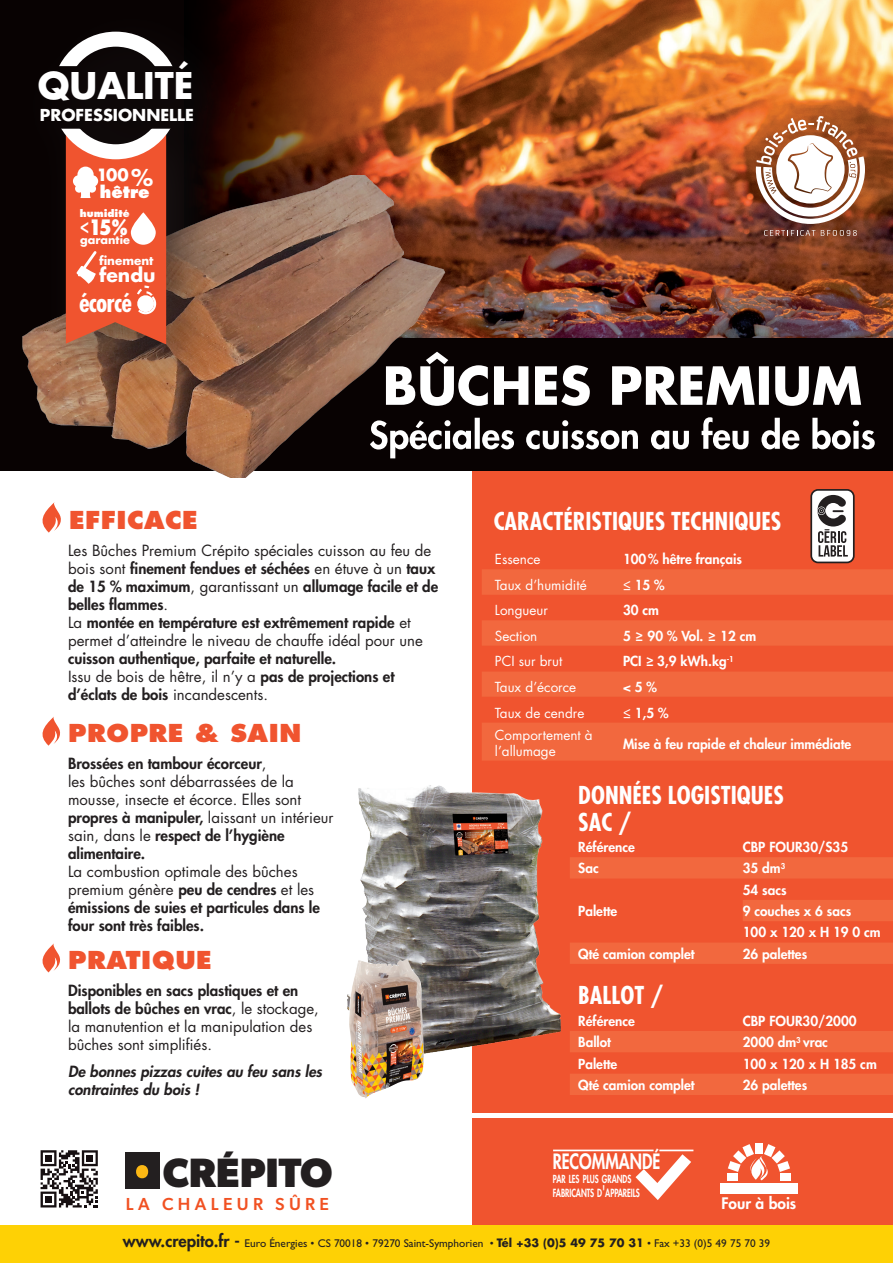
<style>
.page{position:relative;width:893px;height:1263px;background:#fff}
.page>*{position:absolute;margin:0;border:0;box-sizing:border-box;transform-origin:0 0}
.t1{font:700 41.1px "Gibson";color:#231f20}
.t2{font:700 35.85px "Futura";color:#fff}
.t3{font:700 condensed 25.65px "Futura";letter-spacing:-.03em;color:#fff}
.t4{font:700 condensed 24px "Futura Std";color:#fff}
.t5{font:800 24px "Futura Std";letter-spacing:.02em;color:#f0542f;scale:1.04 1}
.t6{font:800 condensed 20.7px "Futura";color:#fff;scale:.8 1}
.t7{font:800 20.55px "Futura Std";color:#fff;scale:.78 1}
.t8{font:700 18.9px "Futura";color:#fff}
.t9{font:500 17.4px "Gibson";letter-spacing:.25em;color:#f15122}
.t10{font:800 16.5px/16.5px "Futura";color:#fff}
.t11{font:700 16.05px "Futura";color:#fff}
.t12{font:800 15.45px "Futura Std";color:#fff}
.t13{font:15px/18px "Futura Std";color:#231f20}
.t14{font:800 15px/18px "Futura Std";color:#231f20}
.t15{font:italic 800 15px/18px "Futura Std";color:#231f20}
.t16{font:800 13.5px "Futura Std";color:#fff}
.t17{font:13.5px/16.2px "Futura Std";color:#fff}
.t18{font:700 11.85px "Futura";color:#fff}
.t19{font:11.25px "Gill Sans Std";color:#231f20}
.t20{font:700 11.25px "Futura";color:#fff}
.t21{font:800 10.95px "Futura Std";letter-spacing:-.01em;color:#fff;scale:.7 1}
.t22{font:800 10.8px "Futura Std";color:#fff;scale:.7 1}
.t23{font:800 9.9px "Futura";color:#fff}
.s1{font-weight:700}
.s2{font-weight:700;font-size:22.65px}
.s3{font-weight:800}
.s4{font-weight:400}
.s5{font-family:"Pulpo";font-weight:900}
.s6{font-size:15.75px}
.s7{font-family:"Futura Std";font-weight:800;font-size:16.5px}
.s8{font-family:"Futura Std";font-weight:700}
</style>
<div class="page">
<div style="left:472px;top:1118px;width:421px;height:145px;background:#f0542f"></div>
<div style="left:472px;top:436px;width:421px;height:677px;background:#f0542f"></div>
<div style="left:0;top:1225px;width:893px;height:38px;background:#fed105"></div>
<svg style="left:42px;top:502px;width:19px;height:31px"></svg>
<svg style="left:42px;top:716px;width:18px;height:30px"></svg>
<svg style="left:42px;top:943px;width:18px;height:29px"></svg>
<div style="left:0;top:337px;width:893px;height:134px;background:#080202"></div>
<svg style="left:578px;top:857px;width:315px;height:107px"></svg>
<svg style="left:449px;top:417px;width:426px;height:33px"></svg>
<svg style="left:449px;top:365px;width:412px;height:41px"></svg>
<div style="left:727px;top:1173px;width:11px;height:8px;background:#fff"></div>
<div style="left:780px;top:1173px;width:11px;height:8px;background:#fff"></div>
<div style="left:720px;top:1183px;width:78px;height:11px;background:#fff"></div>
<div style="left:755px;top:1143px;width:8px;height:10px;background:#fff"></div>
<svg style="left:728px;top:1144px;width:62px;height:36px"></svg>
<svg style="left:623px;top:1149px;width:71px;height:51px"></svg>
<hr style="left:553px;top:1149px;width:101px;height:2px;background:#fff">
<hr style="left:659px;top:1149px;width:34px;height:2px;background:#fff">
<div style="left:482px;top:620px;width:411px;height:141px;background:#f2683e"></div>
<svg style="left:482px;top:646px;width:411px;height:76px"></svg>
<img style="left:184px;top:0;width:709px;height:337px">
<img style="left:0;top:176px;width:449px;height:301px">
<div style="left:13px;top:5px;width:236px;height:393px;background:#231f20;opacity:.61"></div>
<svg style="left:44px;top:30px;width:143px;height:314px;background:#8b4736"></svg>
<img style="left:347px;top:785px;width:231px;height:269px">
<img style="left:348px;top:959px;width:76px;height:139px">
<div style="left:570px;top:975px;width:323px;height:34px;background:#f0542f"></div>
<svg style="left:570px;top:1031px;width:323px;height:64px"></svg>
<div style="left:125px;top:1152px;width:34px;height:37px;background:#231f20"></div>
<div style="left:136px;top:1165px;width:12px;height:13px;background:#fcb814;border-radius:50%"></div>
<svg style="left:41px;top:1150px;width:57px;height:57px"></svg>
<div style="left:811px;top:490px;width:43px;height:72px;background:#fff;border-radius:7px"></div>
<div style="left:810px;top:489px;width:45px;height:74px;border:2px solid #231f20;border-radius:7px"></div>
<svg style="left:482px;top:495px;width:411px;height:100px"></svg>
<svg style="left:756px;top:116px;width:109px;height:108px"></svg>
<svg style="left:764px;top:230px;width:51px;height:6px"></svg>
<svg style="left:821px;top:230px;width:36px;height:6px"></svg>
<p class="t2" style="left:38px;top:61px;width:157px">QUALITÉ</p>
<p class="t11" style="left:40px;top:104px;width:156px">PROFESSIONNELLE</p>
<p class="t10" style="left:97px;top:167px;width:58px"><span class="s1">100</span><span class="s2">% </span>hêtre</p>
<p class="t23" style="left:80px;top:207px;width:51px">humidité</p>
<p class="t6" style="left:80px;top:214px;width:61px">&lt;15%</p>
<p class="t20" style="left:80px;top:232px;width:51px">garantie</p>
<p class="t18" style="left:99px;top:252px;width:56px">finement</p>
<p class="t8" style="left:99px;top:261px;width:58px">fendu</p>
<p class="t3" style="left:79px;top:286px;width:54px">écorcé</p>
<p class="t5" style="left:69px;top:505px;width:125px">EFFICACE</p>
<p class="t13" style="left:68px;top:542px;width:372px">Les Bûches Premium Crépito spéciales cuisson au feu de bois sont <span class="s3">finement fendues et séchées</span> en étuve à un <span class="s3">taux de 15 % maximum</span>, garantissant un <span class="s3">allumage facile et de belles flammes</span>.</p>
<p class="t14" style="left:68px;top:613px;width:356px"><span class="s4">La</span> montée en température est extrêmement rapide <span class="s4">et permet d’atteindre le niveau de chauffe idéal pour une </span>cuisson authentique, parfaite et naturelle.</p>
<p class="t13" style="left:68px;top:668px;width:328px">Issu de bois de hêtre, il n’y a <span class="s3">pas de projections et d’éclats de bois</span> incandescents.</p>
<p class="t5" style="left:68px;top:718px;width:225px">PROPRE &amp; SAIN</p>
<p class="t13" style="left:68px;top:755px;width:267px"><span class="s3">Brossées en tambour écorceur</span>,<br>les bûches sont débarrassées de la mousse, insecte et écorce. Elles sont <span class="s3">propres à manipuler,</span> laissant un intérieur sain, dans le <span class="s3">respect de l’hygiène alimentaire.</span></p>
<p class="t14" style="left:68px;top:862px;width:254px"><span class="s4">La combustion optimale des bûches premium génère</span> peu de cendres <span class="s4">et les </span>émissions de suies et particules dans le four sont très faibles.</p>
<p class="t5" style="left:68px;top:945px;width:140px">PRATIQUE</p>
<p class="t13" style="left:68px;top:981px;width:252px"><span class="s3">Disponibles en sacs plastiques et en ballots de bûches en vrac</span>, le stockage, la manutention et la manipulation des bûches sont simplifiés.</p>
<p class="t15" style="left:68px;top:1062px;width:256px">De bonnes pizzas cuites au feu sans les contraintes du bois !</p>
<p class="t1" style="left:163px;top:1148px;width:171px">CRÉPITO</p>
<p class="t9" style="left:126px;top:1193px;width:205px">LA CHALEUR SÛRE</p>
<p class="t4" style="left:494px;top:506px;width:289px">CARACTÉRISTIQUES TECHNIQUES</p>
<p class="t17" style="left:495px;top:551px;width:47px">Essence</p>
<p class="t16" style="left:623px;top:551px;width:121px">100% hêtre français</p>
<p class="t17" style="left:495px;top:577px;width:93px">Taux d’humidité</p>
<p class="t16" style="left:623px;top:576px;width:43px">≤ 15 %</p>
<p class="t17" style="left:495px;top:602px;width:54px">Longueur</p>
<p class="t16" style="left:623px;top:602px;width:38px">30 cm</p>
<p class="t17" style="left:495px;top:628px;width:44px">Section</p>
<p class="t16" style="left:623px;top:627px;width:135px">5 <span class="s5">≥</span> 90 % Vol. <span class="s5">≥</span> 12 cm</p>
<p class="t17" style="left:495px;top:653px;width:69px">PCI sur brut</p>
<p class="t16" style="left:623px;top:653px;width:112px">PCI <span class="s5">≥</span> 3,9 kWh.kg<sup>-1</sup></p>
<p class="t17" style="left:495px;top:679px;width:83px">Taux d’écorce</p>
<p class="t16" style="left:623px;top:678px;width:35px">&lt; 5 %</p>
<p class="t17" style="left:495px;top:705px;width:91px">Taux de cendre</p>
<p class="t16" style="left:623px;top:704px;width:47px">≤ 1,5 %</p>
<p class="t17" style="left:495px;top:727px;width:99px">Comportement à l’allumage</p>
<p class="t16" style="left:623px;top:736px;width:230px">Mise à feu rapide et chaleur immédiate</p>
<p class="t4" style="left:578px;top:780px;width:207px">DONNÉES LOGISTIQUES</p>
<p class="t4" style="left:578px;top:807px;width:55px">SAC /</p>
<p class="t16" style="left:578px;top:838px;width:58px">Référence</p>
<p class="t16" style="left:743px;top:838px;width:107px">CBP FOUR30/S35</p>
<p class="t16" style="left:578px;top:860px;width:22px">Sac</p>
<p class="t16" style="left:743px;top:860px;width:44px">35 dm<sup>3</sup></p>
<p class="t16" style="left:578px;top:902px;width:40px">Palette</p>
<p class="t16" style="left:743px;top:881px;width:45px">54 sacs</p>
<p class="t16" style="left:743px;top:902px;width:110px">9 couches x 6 sacs</p>
<p class="t16" style="left:743px;top:924px;width:139px">100 x 120 x H 19 0 cm</p>
<p class="t16" style="left:578px;top:945px;width:118px">Qté camion complet</p>
<p class="t16" style="left:743px;top:945px;width:66px">26 palettes</p>
<p class="t4" style="left:578px;top:980px;width:86px">BALLOT /</p>
<p class="t16" style="left:578px;top:1012px;width:58px">Référence</p>
<p class="t16" style="left:743px;top:1012px;width:115px">CBP FOUR30/2000</p>
<p class="t16" style="left:578px;top:1034px;width:34px">Ballot</p>
<p class="t16" style="left:743px;top:1034px;width:87px">2000 dm<sup>3</sup> vrac</p>
<p class="t16" style="left:578px;top:1055px;width:40px">Palette</p>
<p class="t16" style="left:743px;top:1055px;width:136px">100 x 120 x H 185 cm</p>
<p class="t16" style="left:578px;top:1076px;width:118px">Qté camion complet</p>
<p class="t16" style="left:743px;top:1076px;width:66px">26 palettes</p>
<p class="t7" style="left:553px;top:1148px;width:139px">RECOMMANDÉ</p>
<p class="t22" style="left:553px;top:1172px;width:114px">PAR LES PLUS GRANDS</p>
<p class="t21" style="left:553px;top:1186px;width:126px">FABRICANTS D<span class="s6">'</span>APPAREILS</p>
<p class="t12" style="left:721px;top:1194px;width:76px">Four à bois</p>
<p class="t19" style="left:123px;top:1236px;width:649px"><span class="s7">www.crepito.fr -</span> Euro Énergies • CS 70018 • 79270 Saint-Symphorien • <span class="s8">Tél +33 (0)5 49 75 70 31</span> • Fax +33 (0)5 49 75 70 39</p>
</div>
